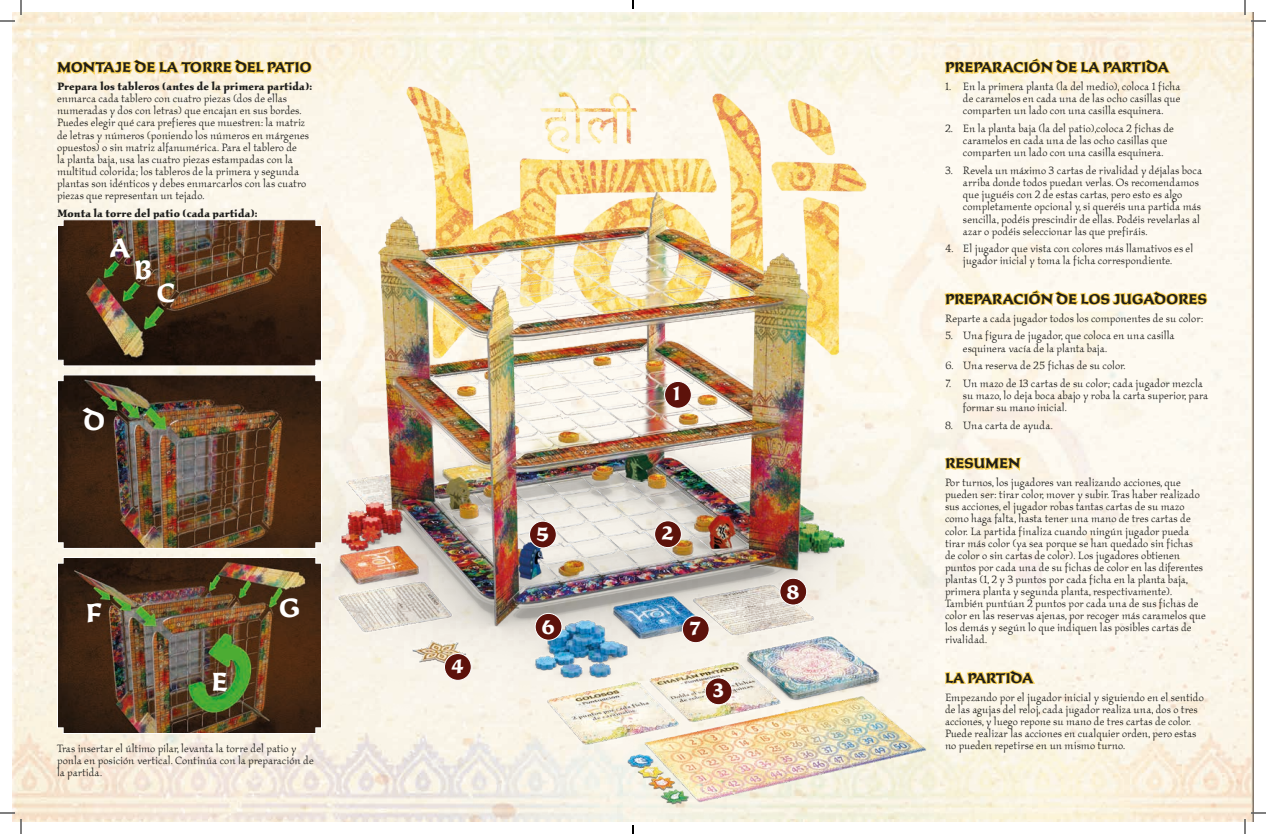
<style>
.page{position:relative;width:1266px;height:834px;background:#fff}
.page>*{position:absolute;margin:0;border:0;box-sizing:border-box;transform-origin:0 0}
.t1{font:30px "Korigan ITCTT Bold";color:#fff}
.t2{font:22px "Korigan ITCTT Bold";color:#fff}
.t3{font:16px "Korigan ITCTT Bold";color:#1d1d1b}
.t4{font:11px/12.1px "Kallos ITCTT Book";color:#1d1d1b}
.t5{font:700 11px "Kallos ITC";color:#1d1d1b}
</style>
<div class="page">
<img style="left:13px;top:12px;width:1241px;height:809px">
<img style="left:400px;top:83px;width:473px;height:100px">
<img style="left:311px;top:183px;width:623px;height:634px">
<svg style="left:943px;top:57px;width:230px;height:20px;background:#fae4a3"></svg>
<svg style="left:943px;top:288px;width:265px;height:21px"></svg>
<svg style="left:943px;top:456px;width:81px;height:17px"></svg>
<svg style="left:943px;top:668px;width:94px;height:18px;background:#fae5a6"></svg>
<svg style="left:54px;top:58px;width:259px;height:19px;background:#fae39f"></svg>
<img style="left:57px;top:219px;width:266px;height:148px">
<img style="left:57px;top:374px;width:266px;height:175px">
<img style="left:57px;top:557px;width:266px;height:178px">
<div style="left:655px;top:521px;width:26px;height:27px;background:#5d120b;border-radius:50%"></div>
<div style="left:654px;top:520px;width:28px;height:28px;border:1px solid #fff;border-radius:50%"></div>
<div style="left:665px;top:381px;width:26px;height:27px;background:#5d120b;border-radius:50%"></div>
<div style="left:664px;top:381px;width:28px;height:28px;border:1px solid #fff;border-radius:50%"></div>
<div style="left:705px;top:678px;width:27px;height:27px;background:#5d120b;border-radius:50%"></div>
<div style="left:705px;top:678px;width:27px;height:27px;border:1px solid #fff;border-radius:50%"></div>
<div style="left:530px;top:521px;width:26px;height:27px;background:#5d120b;border-radius:50%"></div>
<div style="left:529px;top:521px;width:28px;height:27px;border:1px solid #fff;border-radius:50%"></div>
<div style="left:682px;top:616px;width:27px;height:27px;background:#5d120b;border-radius:50%"></div>
<div style="left:682px;top:615px;width:28px;height:28px;border:1px solid #fff;border-radius:50%"></div>
<div style="left:535px;top:613px;width:27px;height:27px;background:#5d120b;border-radius:50%"></div>
<div style="left:535px;top:613px;width:27px;height:28px;border:1px solid #fff;border-radius:50%"></div>
<div style="left:780px;top:578px;width:27px;height:27px;background:#5d120b;border-radius:50%"></div>
<div style="left:779px;top:578px;width:28px;height:27px;border:1px solid #fff;border-radius:50%"></div>
<div style="left:444px;top:654px;width:27px;height:26px;background:#5d120b;border-radius:50%"></div>
<div style="left:444px;top:653px;width:28px;height:28px;border:1px solid #fff;border-radius:50%"></div>
<svg style="left:0;top:0;width:22px;height:22px"></svg>
<svg style="left:0;top:812px;width:22px;height:22px"></svg>
<svg style="left:1244px;top:0;width:22px;height:22px"></svg>
<svg style="left:1244px;top:812px;width:22px;height:22px"></svg>
<svg style="left:632px;top:0;width:2px;height:9px"></svg>
<svg style="left:632px;top:825px;width:2px;height:9px"></svg>
<h3 class="t3" style="left:57px;top:59px;width:256px">MONTAJE DE LA TORRE DEL PATIO</h3>
<p class="t5" style="left:57px;top:80px;width:257px">Prepara los tableros (antes de la primera partida):</p>
<p class="t4" style="left:57px;top:93px;width:253px">enmarca cada tablero con cuatro piezas (dos de ellas numeradas y dos con letras) que encajan en sus bordes.<br>Puedes elegir qué cara prefieres que muestren: la matriz de letras y números (poniendo los números en márgenes opuestos) o sin matriz alfanumérica. Para el tablero de<br>la planta baja, usa las cuatro piezas estampadas con la multitud colorida; los tableros de la primera y segunda plantas son idénticos y debes enmarcarlos con las cuatro piezas que representan un tejado.</p>
<p class="t5" style="left:57px;top:207px;width:202px">Monta la torre del patio (cada partida):</p>
<h1 class="t1" style="left:109px;top:232px;width:22px">A</h1>
<h1 class="t1" style="left:133px;top:254px;width:20px">B</h1>
<h1 class="t1" style="left:83px;top:404px;width:24px">D</h1>
<h1 class="t1" style="left:156px;top:276px;width:21px">C</h1>
<h1 class="t1" style="left:85px;top:596px;width:18px">F</h1>
<h1 class="t1" style="left:279px;top:592px;width:23px">G</h1>
<h1 class="t1" style="left:211px;top:665px;width:18px">E</h1>
<p class="t4" style="left:57px;top:743px;width:258px">Tras insertar el último pilar, levanta la torre del patio y ponla en posición vertical. Continúa con la preparación de la partida.</p>
<h2 class="t2" style="left:451px;top:654px;width:14px">4</h2>
<h2 class="t2" style="left:673px;top:381px;width:10px">1</h2>
<h2 class="t2" style="left:536px;top:523px;width:15px">5</h2>
<h2 class="t2" style="left:661px;top:521px;width:14px">2</h2>
<h2 class="t2" style="left:541px;top:615px;width:15px">6</h2>
<h2 class="t2" style="left:689px;top:616px;width:14px">7</h2>
<h2 class="t2" style="left:712px;top:678px;width:13px">3</h2>
<h2 class="t2" style="left:786px;top:580px;width:15px">8</h2>
<h3 class="t3" style="left:945px;top:59px;width:225px">PREPARACIÓN DE LA PARTIDA</h3>
<p class="t4" style="left:963px;top:81px;width:219px;text-align:justify;text-indent:-18px">1. En la primera planta (la del medio), coloca 1 ficha de caramelos en cada una de las ocho casillas que comparten un lado con una casilla esquinera.</p>
<p class="t4" style="left:963px;top:123px;width:212px;text-indent:-18px">2. En la planta baja (la del patio),coloca 2 fichas de caramelos en cada una de las ocho casillas que comparten un lado con una casilla esquinera.</p>
<p class="t4" style="left:963px;top:165px;width:241px;text-indent:-18px">3. Revela un máximo 3 cartas de rivalidad y déjalas boca arriba donde todos puedan verlas. Os recomendamos que juguéis con 2 de estas cartas, pero esto es algo completamente opcional y, si queréis una partida más sencilla, podéis prescindir de ellas. Podéis revelarlas al azar o podéis seleccionar las que prefiráis.</p>
<p class="t4" style="left:945px;top:243px;width:250px;text-align:center">4. El jugador que vista con colores más llamativos es el jugador inicial y toma la ficha correspondiente.</p>
<h3 class="t3" style="left:945px;top:290px;width:263px">PREPARACIÓN DE LOS JUGADORES</h3>
<p class="t4" style="left:945px;top:313px;width:260px">Reparte a cada jugador todos los componentes de su color:</p>
<p class="t4" style="left:963px;top:330px;width:213px;text-indent:-18px">5. Una figura de jugador, que coloca en una casilla esquinera vacía de la planta baja.</p>
<p class="t4" style="left:945px;top:360px;width:182px">6. Una reserva de 25 fichas de su color.</p>
<p class="t4" style="left:963px;top:378px;width:247px;text-indent:-18px">7. Un mazo de 13 cartas de su color; cada jugador mezcla su mazo, lo deja boca abajo y roba la carta superior, para formar su mano inicial.</p>
<p class="t4" style="left:945px;top:420px;width:109px">8. Una carta de ayuda.</p>
<h3 class="t3" style="left:945px;top:455px;width:77px">RESUMEN</h3>
<p class="t4" style="left:945px;top:477px;width:262px">Por turnos, los jugadores van realizando acciones, que pueden ser: tirar color, mover y subir. Tras haber realizado sus acciones, el jugador robas tantas cartas de su mazo como haga falta, hasta tener una mano de tres cartas de color. La partida finaliza cuando ningún jugador pueda tirar más color (ya sea porque se han quedado sin fichas de color o sin cartas de color). Los jugadores obtienen puntos por cada una de su fichas de color en las diferentes plantas (1, 2 y 3 puntos por cada ficha en la planta baja, primera planta y segunda planta, respectivamente).<br>También puntúan 2 puntos por cada una de sus fichas de color en las reservas ajenas, por recoger más caramelos que los demás y según lo que indiquen las posibles cartas de rivalidad.</p>
<h3 class="t3" style="left:945px;top:669px;width:90px">LA PARTIDA</h3>
<p class="t4" style="left:945px;top:692px;width:260px">Empezando por el jugador inicial y siguiendo en el sentido de las agujas del reloj, cada jugador realiza una, dos o tres acciones, y luego repone su mano de tres cartas de color.<br>Puede realizar las acciones en cualquier orden, pero estas no pueden repetirse en un mismo turno.</p>
</div>
